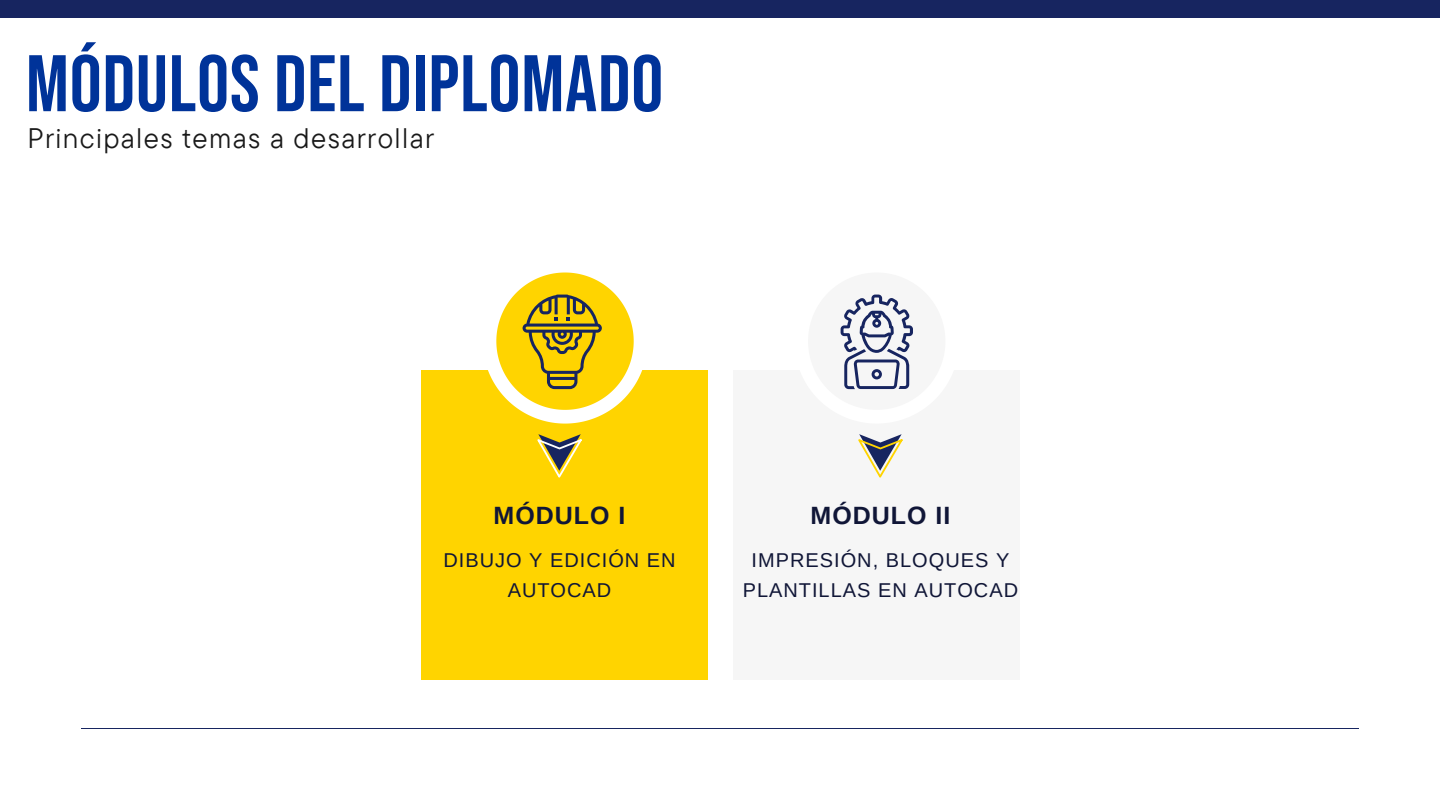
<style>
.page{position:relative;width:1440px;height:810px;background:#fff}
.page>*{position:absolute;margin:0;border:0;box-sizing:border-box;transform-origin:0 0}
.t1{font:80px "Bebas Neue";letter-spacing:.01em;color:#039}
.t2{font:28.2px "TT Commons Pro";letter-spacing:.05em;color:#191919}
.t3{font:700 25px "Arimo";letter-spacing:.04em;color:#101637}
.t4{font:20px/30px "Arimo";letter-spacing:.05em;color:#101637;text-align:center}
</style>
<div class="page">
<div style="left:0;top:0;width:1440px;height:18px;background:#172560"></div>
<hr style="left:81px;top:728px;width:1278px;height:1px;background:#172560">
<div style="left:421px;top:341px;width:287px;height:338px;background:#ffd400"></div>
<div style="left:421px;top:232px;width:287px;height:138px;background:#fff"></div>
<svg style="left:537px;top:434px;width:45px;height:44px"></svg>
<div style="left:733px;top:341px;width:287px;height:338px;background:#f6f6f6"></div>
<div style="left:733px;top:232px;width:287px;height:138px;background:#fff"></div>
<svg style="left:858px;top:434px;width:45px;height:44px"></svg>
<svg style="left:488px;top:272px;width:155px;height:151px"></svg>
<svg style="left:840px;top:294px;width:73px;height:96px"></svg>
<h1 class="t1" style="left:26px;top:39px;width:639px">MÓDULOS DEL DIPLOMADO</h1>
<h2 class="t2" style="left:27px;top:120px;width:408px">Principales temas a desarrollar</h2>
<p class="t3" style="left:494px;top:502px;width:133px">MÓDULO I</p>
<p class="t4" style="left:443px;top:545px;width:234px">DIBUJO Y EDICIÓN EN<br>AUTOCAD</p>
<p class="t3" style="left:811px;top:502px;width:141px">MÓDULO II</p>
<p class="t4" style="left:743px;top:545px;width:277px">IMPRESIÓN, BLOQUES Y<br>PLANTILLAS EN AUTOCAD</p>
</div>
